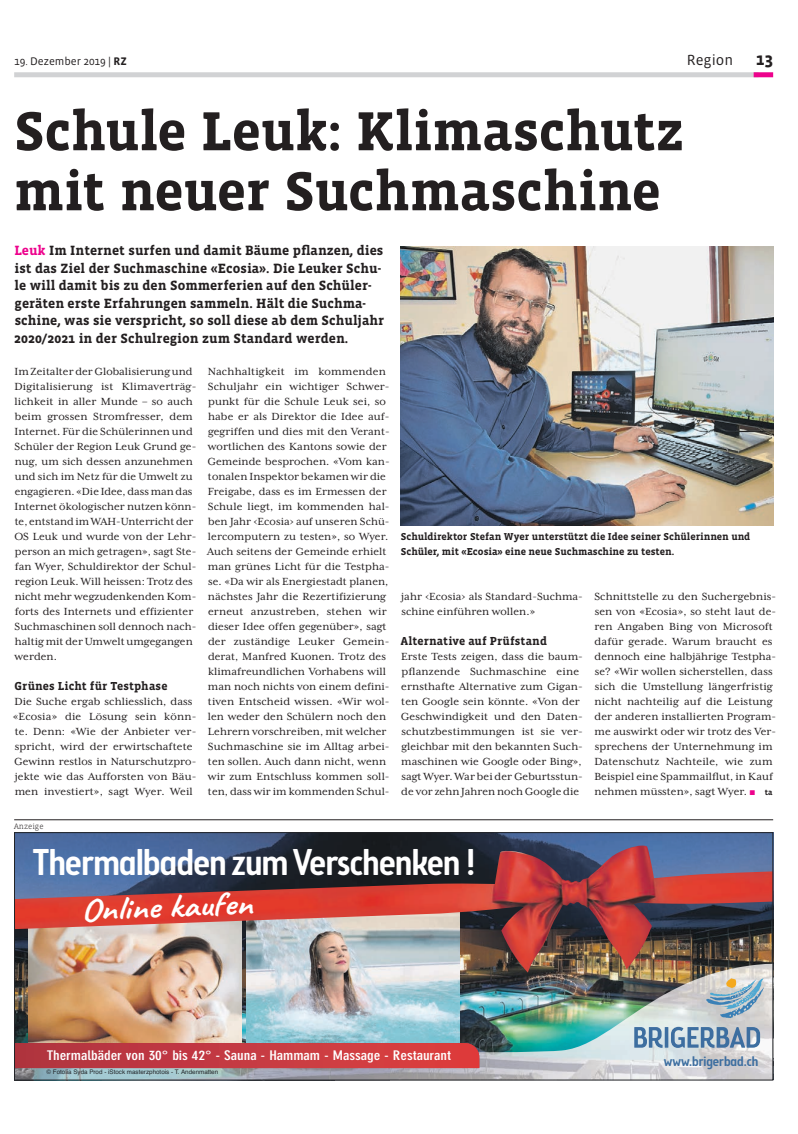
<style>
.page{position:relative;width:798px;height:1134px;background:#fff}
.page>*{position:absolute;margin:0;border:0;box-sizing:border-box;transform-origin:0 0}
.t1{font:700 56.25px/60px "Vista Slab OT";letter-spacing:-.01em;color:#231f20}
.t2{font:500 36.88px "Brooklyn Samuels Four";letter-spacing:-.015em;color:#fff}
.t3{font:700 32.62px "Caveat";color:#fff;scale:1.13 1}
.t4{font:700 17.5px "Vista Sans OT";color:#231f20}
.t5{font:15px "Vista Sans OT";color:#231f20}
.t6{font:700 13.75px/17.5px "Vista Slab OT";letter-spacing:.005em;color:#231f20}
.t7{font:500 13.75px "Brooklyn Samuels Four";color:#3d6ea0}
.t8{font:700 condensed 13.12px "DIN Neuzeit Grotesk Std";color:#fff;scale:1.24 1}
.t9{font:11.88px/15px "Mrs Eaves XL Serif OT";letter-spacing:.005em;color:#231f20}
.t10{font:700 11.88px "Vista Slab OT";letter-spacing:.015em;color:#231f20}
.t11{font:11.25px "Vista Sans OT";color:#231f20}
.t12{font:700 10.25px/15px "Vista Slab OT";color:#231f20}
.t13{font:300 8.12px "Vista Slab OT";letter-spacing:.005em;color:#231f20}
.t14{font:6.25px "Helvetica";color:#222428}
.s1{font-weight:700}
.s2{color:#ed028c}
.s3{font-family:"Vista Slab OT";font-weight:700;font-size:8.12px}
.s4{font-size:30px}
</style>
<div class="page">
<div style="left:14px;top:72px;width:744px;height:5px;background:#d1d2d4"></div>
<div style="left:753px;top:72px;width:19px;height:5px;background:#ed028c"></div>
<img style="left:400px;top:246px;width:372px;height:279px">
<img style="left:389px;top:834px;width:381px;height:11px">
<img style="left:16px;top:834px;width:373px;height:209px">
<img style="left:247px;top:972px;width:142px;height:71px">
<img style="left:28px;top:972px;width:213px;height:71px">
<img style="left:389px;top:1080px;width:383px;height:1px">
<img style="left:389px;top:972px;width:381px;height:106px">
<img style="left:16px;top:1068px;width:373px;height:10px">
<svg style="left:634px;top:1027px;width:28px;height:21px"></svg>
<svg style="left:664px;top:1027px;width:4px;height:21px"></svg>
<svg style="left:670px;top:1027px;width:89px;height:21px;background:#88a3bd"></svg>
<svg style="left:706px;top:978px;width:57px;height:40px;background:#acbfc6"></svg>
<svg style="left:16px;top:1043px;width:463px;height:25px;background:#c53940"></svg>
<img style="left:16px;top:845px;width:754px;height:127px">
<div style="left:14px;top:832px;width:758px;height:248px;border:1px solid #222428"></div>
<hr style="left:14px;top:819px;width:758px;height:1px;background:#231f20">
<p class="t11" style="left:14px;top:55px;width:114px">19. Dezember 2019 | <span class="s1">RZ</span></p>
<p class="t5" style="left:686px;top:52px;width:48px">Region</p>
<h3 class="t4" style="left:755px;top:50px;width:19px">13</h3>
<h1 class="t1" style="left:14px;top:102px;width:671px">Schule Leuk: Klimaschutz mit neuer Suchmaschine</h1>
<p class="t6" style="left:14px;top:242px;width:371px"><span class="s2">Leuk</span> Im Internet surfen und damit Bäume pflanzen, dies ist das Ziel der Suchmaschine «Ecosia». Die Leuker Schu&shy;le will damit bis zu den Sommerferien auf den Schüler&shy;geräten erste Erfahrungen sammeln. Hält die Suchma&shy;schine, was sie verspricht, so soll diese ab dem Schuljahr 2020/2021 in der Schulregion zum Standard werden.</p>
<p class="t9" style="left:14px;top:364px;width:183px">Im Zeitalter der Globalisierung und<br>Digitalisierung ist Klimaverträg&shy;lichkeit in aller Munde – so auch beim grossen Stromfresser, dem<br>Internet. Für die Schülerinnen und<br>Schüler der Region Leuk Grund ge&shy;nug, um sich dessen anzunehmen und sich im Netz für die Umwelt zu engagieren. «Die Idee, dass man das<br>Internet ökologischer nutzen könn&shy;te, entstand im WAH-Unterricht der<br>OS Leuk und wurde von der Lehr&shy;person an mich getragen», sagt Ste&shy;fan Wyer, Schuldirektor der Schul&shy;region Leuk. Will heissen: Trotz des nicht mehr wegzudenkenden Kom&shy;forts des Internets und effizienter<br>Suchmaschinen soll dennoch nach&shy;haltig mit der Umwelt umgegangen werden.</p>
<p class="t10" style="left:14px;top:680px;width:154px">Grünes Licht für Testphase</p>
<p class="t9" style="left:13px;top:694px;width:185px">Die Suche ergab schliesslich, dass «Ecosia» die Lösung sein könn&shy;te. Denn: «Wie der Anbieter ver&shy;spricht, wird der erwirtschaftete Gewinn restlos in Naturschutzpro&shy;jekte wie das Aufforsten von Bäu&shy;men investiert», sagt Wyer. Weil</p>
<p class="t9" style="left:207px;top:364px;width:184px">Nachhaltigkeit im kommenden Schuljahr ein wichtiger Schwer&shy;punkt für die Schule Leuk sei, so habe er als Direktor die Idee auf&shy;gegriffen und dies mit den Verant&shy;wortlichen des Kantons sowie der Gemeinde besprochen. «Vom kan&shy;tonalen Inspektor bekamen wir die Freigabe, dass es im Ermessen der Schule liegt, im kommenden hal&shy;ben Jahr ‹Ecosia› auf unseren Schü&shy;lercomputern zu testen», so Wyer.<br>Auch seitens der Gemeinde erhielt man grünes Licht für die Testpha&shy;se. «Da wir als Energiestadt planen, nächstes Jahr die Rezertifizierung erneut anzustreben, stehen wir dieser Idee offen gegenüber», sagt der zuständige Leuker Gemein&shy;derat, Manfred Kuonen. Trotz des klimafreundlichen Vorhabens will man noch nichts von einem defini&shy;tiven Entscheid wissen. «Wir wol&shy;len weder den Schülern noch den Lehrern vorschreiben, mit welcher Suchmaschine sie im Alltag arbei&shy;ten sollen. Auch dann nicht, wenn wir zum Entschluss kommen soll&shy;ten, dass wir im kommenden Schul-</p>
<p class="t12" style="left:400px;top:529px;width:351px">Schuldirektor Stefan Wyer unterstützt die Idee seiner Schülerinnen und<br>Schüler, mit «Ecosia» eine neue Suchmaschine zu testen.</p>
<p class="t9" style="left:594px;top:589px;width:183px">Schnittstelle zu den Suchergebnis&shy;sen von «Ecosia», so steht laut de&shy;ren Angaben Bing von Microsoft dafür gerade. Warum braucht es dennoch eine halbjährige Testpha&shy;se? «Wir wollen sicherstellen, dass sich die Umstellung längerfristig nicht nachteilig auf die Leistung der anderen installierten Program&shy;me auswirkt oder wir trotz des Ver&shy;sprechens der Unternehmung im Datenschutz Nachteile, wie zum Beispiel eine Spammailflut, in Kauf nehmen müssten», sagt Wyer. <span class="s2">■</span> <span class="s3">ta</span></p>
<p class="t9" style="left:401px;top:589px;width:183px">jahr ‹Ecosia› als Standard-Suchma&shy;schine einführen wollen.»</p>
<p class="t10" style="left:401px;top:635px;width:147px">Alternative auf Prüfstand</p>
<p class="t9" style="left:400px;top:649px;width:184px">Erste Tests zeigen, dass die baum&shy;pflanzende Suchmaschine eine ernsthafte Alternative zum Gigan&shy;ten Google sein könnte. «Von der Geschwindigkeit und den Daten&shy;schutzbestimmungen ist sie ver&shy;gleichbar mit den bekannten Such&shy;maschinen wie Google oder Bing», sagt Wyer. War bei der Geburtsstun&shy;de vor zehn Jahren noch Google die</p>
<p class="t13" style="left:14px;top:822px;width:31px">Anzeige</p>
<h2 class="t2" style="left:33px;top:840px;width:444px">Thermalbaden zum Verschenken !</h2>
<h3 class="t3" style="left:80px;top:889px;width:153px;rotate:-2deg">Online kau<span class="s4">f</span>en</h3>
<p class="t8" style="left:47px;top:1047px;width:327px">Thermalbäder von 30° bis 42° - Sauna - Hammam - Massage - Restaurant</p>
<p class="t14" style="left:46px;top:1068px;width:173px">© Fotolia Syda Prod - iStock masterzphotois - T. Andenmatten</p>
<p class="t7" style="left:663px;top:1054px;width:96px">www.brigerbad.ch</p>
</div>
